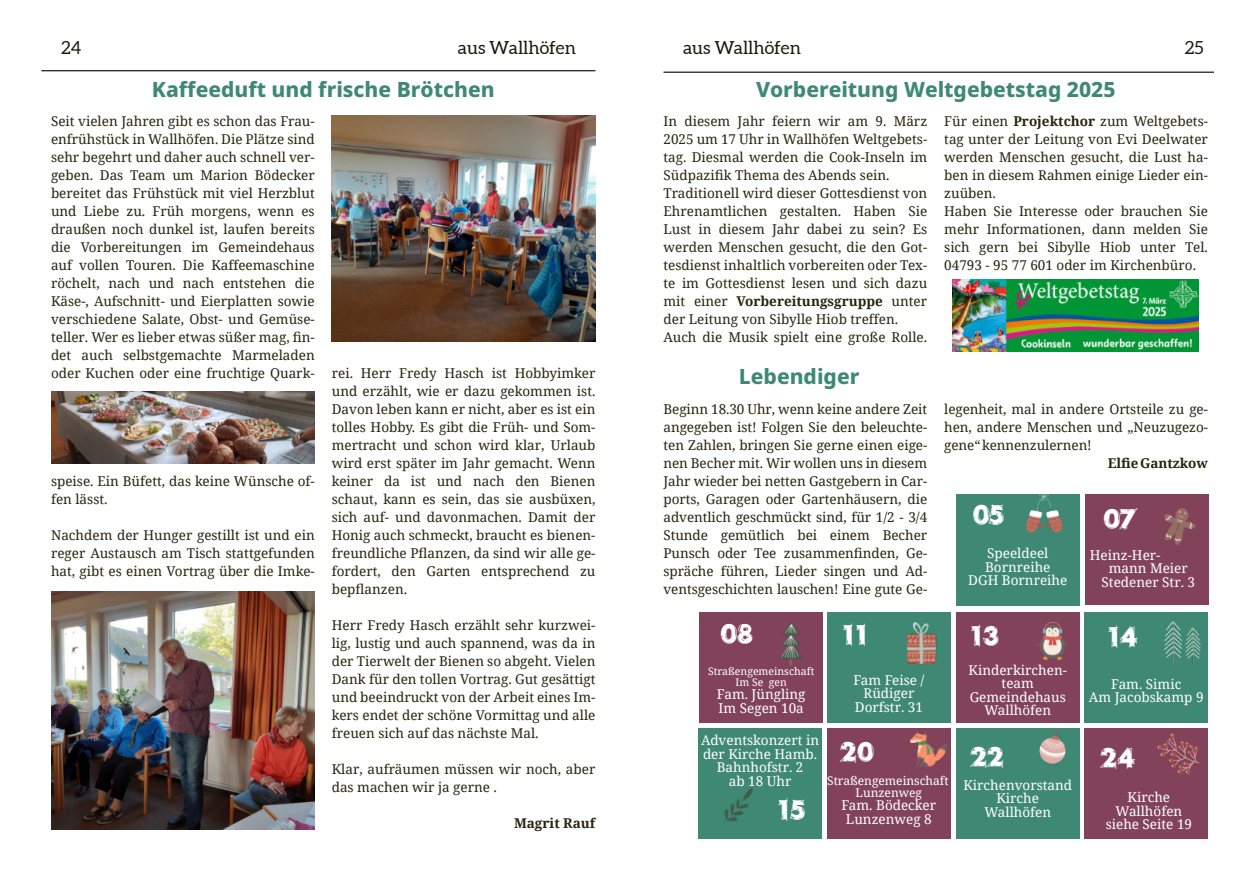
<style>
.page{position:relative;width:1259px;height:893px;background:#fff}
.page>*{position:absolute;margin:0;border:0;box-sizing:border-box;transform-origin:0 0}
.t1{font:26.55px "Rough Draft";color:#fff}
.t2{font:26.4px "Rough Draft";color:#fff}
.t3{font:800 21px "Noto Sans";color:#3f8974}
.t4{font:18px "Aleo";color:#1d170a}
.t5{font:13.5px/18px "Noto Serif";color:#28240e;text-align:justify}
.t6{font:13.5px/13.5px "Noto Serif";color:#fff;text-align:center}
.t7{font:700 13.5px "Noto Serif";letter-spacing:-.005em;color:#28240e}
.t8{font:12px/12px "Noto Serif";color:#fff;text-align:center}
.t9{font:10.5px/10.5px "Noto Serif";color:#fff;text-align:center}
.s1{font-weight:700}
</style>
<div class="page">
<hr style="left:41px;top:70px;width:554px;height:1px;background:#030505">
<hr style="left:663px;top:72px;width:551px;height:1px;background:#030505">
<img style="left:51px;top:591px;width:264px;height:238px">
<img style="left:51px;top:392px;width:264px;height:71px">
<img style="left:332px;top:115px;width:263px;height:226px">
<img style="left:952px;top:280px;width:246px;height:72px">
<div style="left:1084px;top:613px;width:124px;height:110px;background:#3f8974"></div>
<img style="left:1164px;top:621px;width:37px;height:43px">
<div style="left:827px;top:728px;width:123px;height:111px;background:#82435a"></div>
<img style="left:907px;top:730px;width:40px;height:37px">
<div style="left:956px;top:495px;width:123px;height:111px;background:#3f8974"></div>
<img style="left:1026px;top:495px;width:37px;height:38px">
<div style="left:956px;top:613px;width:123px;height:110px;background:#82435a"></div>
<img style="left:1037px;top:623px;width:31px;height:38px">
<div style="left:698px;top:728px;width:124px;height:111px;background:#3f8974"></div>
<img style="left:724px;top:788px;width:29px;height:34px">
<div style="left:956px;top:728px;width:123px;height:111px;background:#3f8974"></div>
<img style="left:1039px;top:730px;width:27px;height:34px">
<div style="left:1084px;top:728px;width:124px;height:111px;background:#82435a"></div>
<div style="left:827px;top:613px;width:123px;height:110px;background:#3f8974"></div>
<img style="left:907px;top:623px;width:30px;height:41px">
<div style="left:1085px;top:494px;width:123px;height:111px;background:#82435a"></div>
<div style="left:699px;top:612px;width:124px;height:111px;background:#82435a"></div>
<img style="left:780px;top:622px;width:22px;height:43px">
<img style="left:1164px;top:508px;width:32px;height:37px">
<img style="left:1157px;top:734px;width:43px;height:41px">
<h3 class="t4" style="left:61px;top:40px;width:22px">24</h3>
<h3 class="t4" style="left:458px;top:40px;width:120px">aus Wallhöfen</h3>
<h3 class="t4" style="left:683px;top:40px;width:120px">aus Wallhöfen</h3>
<h3 class="t4" style="left:1185px;top:40px;width:20px">25</h3>
<h3 class="t3" style="left:152px;top:74px;width:344px">Kaffeeduft und frische Brötchen</h3>
<p class="t5" style="left:51px;top:112px;width:265px">Seit vielen Jahren gibt es schon das Frau&shy;enfrühstück in Wallhöfen. Die Plätze sind sehr begehrt und daher auch schnell ver&shy;geben. Das Team um Marion Bödecker bereitet das Frühstück mit viel Herzblut und Liebe zu. Früh morgens, wenn es draußen noch dunkel ist, laufen bereits die Vorbereitungen im Gemeindehaus auf vollen Touren. Die Kaffeemaschine röchelt, nach und nach entstehen die Käse-, Aufschnitt- und Eierplatten sowie verschiedene Salate, Obst- und Gemüse&shy;teller. Wer es lieber etwas süßer mag, fin&shy;det auch selbstgemachte Marmeladen oder Kuchen oder eine fruchtige Quark-</p>
<p class="t5" style="left:51px;top:472px;width:265px">speise. Ein Büfett, das keine Wünsche of&shy;fen lässt.</p>
<p class="t5" style="left:51px;top:526px;width:265px">Nachdem der Hunger gestillt ist und ein reger Austausch am Tisch stattgefunden hat, gibt es einen Vortrag über die Imke-</p>
<p class="t5" style="left:332px;top:364px;width:265px">rei. Herr Fredy Hasch ist Hobbyimker und erzählt, wie er dazu gekommen ist.<br>Davon leben kann er nicht, aber es ist ein tolles Hobby. Es gibt die Früh- und Som&shy;mertracht und schon wird klar, Urlaub wird erst später im Jahr gemacht. Wenn keiner da ist und nach den Bienen schaut, kann es sein, das sie ausbüxen, sich auf- und davonmachen. Damit der Honig auch schmeckt, braucht es bienen&shy;freundliche Pflanzen, da sind wir alle ge&shy;fordert, den Garten entsprechend zu bepflanzen.</p>
<p class="t5" style="left:332px;top:616px;width:265px">Herr Fredy Hasch erzählt sehr kurzwei&shy;lig, lustig und auch spannend, was da in der Tierwelt der Bienen so abgeht. Vielen Dank für den tollen Vortrag. Gut gesättigt und beeindruckt von der Arbeit eines Im&shy;kers endet der schöne Vormittag und alle freuen sich auf das nächste Mal.</p>
<p class="t5" style="left:332px;top:760px;width:265px">Klar, aufräumen müssen wir noch, aber das machen wir ja gerne .</p>
<p class="t7" style="left:514px;top:814px;width:83px">Magrit Rauf</p>
<h3 class="t3" style="left:756px;top:74px;width:361px">Vorbereitung Weltgebetstag 2025</h3>
<p class="t5" style="left:663px;top:112px;width:265px;text-align:left">In diesem Jahr feiern wir am 9. März 2025 um 17 Uhr in Wallhöfen Weltgebets&shy;tag. Diesmal werden die Cook-Inseln im Südpazifik Thema des Abends sein.<br>Traditionell wird dieser Gottesdienst von Ehrenamtlichen gestalten. Haben Sie Lust in diesem Jahr dabei zu sein? Es werden Menschen gesucht, die den Got&shy;tesdienst inhaltlich vorbereiten oder Tex&shy;te im Gottesdienst lesen und sich dazu mit einer <span class="s1">Vorbereitungsgruppe</span> unter der Leitung von Sibylle Hiob treffen.<br>Auch die Musik spielt eine große Rolle.</p>
<p class="t5" style="left:944px;top:112px;width:265px;text-align:left">Für einen <span class="s1">Projektchor</span> zum Weltgebets&shy;tag unter der Leitung von Evi Deelwater werden Menschen gesucht, die Lust ha&shy;ben in diesem Rahmen einige Lieder ein&shy;zuüben.<br>Haben Sie Interesse oder brauchen Sie mehr Informationen, dann melden Sie sich gern bei Sibylle Hiob unter Tel.<br>04793 - 95 77 601 oder im Kirchenbüro.</p>
<h3 class="t3" style="left:739px;top:361px;width:122px">Lebendiger</h3>
<p class="t5" style="left:663px;top:400px;width:265px">Beginn 18.30 Uhr, wenn keine andere Zeit angegeben ist! Folgen Sie den beleuchte&shy;ten Zahlen, bringen Sie gerne einen eige&shy;nen Becher mit. Wir wollen uns in diesem Jahr wieder bei netten Gastgebern in Car&shy;ports, Garagen oder Gartenhäusern, die adventlich geschmückt sind, für 1/2 - 3/4<br>Stunde gemütlich bei einem Becher Punsch oder Tee zusammenfinden, Ge&shy;spräche führen, Lieder singen und Ad&shy;ventsgeschichten lauschen! Eine gute Ge-</p>
<p class="t5" style="left:944px;top:400px;width:265px">legenheit, mal in andere Ortsteile zu ge&shy;hen, andere Menschen und „Neuzugezo&shy;gene“ kennenzulernen!</p>
<p class="t7" style="left:1107px;top:454px;width:102px">Elfie Gantzkow</p>
<h1 class="t1" style="left:973px;top:498px;width:33px">05</h1>
<p class="t6" style="left:968px;top:546px;width:101px">Speeldeel<br>Bornreihe<br>DGH Bornreihe</p>
<h2 class="t2" style="left:970px;top:619px;width:30px">13</h2>
<p class="t6" style="left:968px;top:663px;width:100px">Kinderkirchen&shy;team<br>Gemeindehaus<br>Wallhöfen</p>
<h2 class="t2" style="left:1104px;top:502px;width:33px">07</h2>
<p class="t6" style="left:1090px;top:548px;width:72px">Heinz-Her-</p>
<p class="t6" style="left:1108px;top:561px;width:81px">mann Meier</p>
<p class="t6" style="left:1101px;top:575px;width:95px">Stedener Str. 3</p>
<h2 class="t2" style="left:842px;top:618px;width:27px">11</h2>
<p class="t6" style="left:853px;top:673px;width:72px">Fam Feise /<br>Rüdiger<br>Dorfstr. 31</p>
<h2 class="t2" style="left:721px;top:617px;width:33px">08</h2>
<p class="t9" style="left:708px;top:666px;width:108px">Straßengemeinschaft<br>Im Se gen</p>
<p class="t6" style="left:717px;top:687px;width:90px;text-align:left">Fam. Jüngling<br>Im Segen 10a</p>
<h2 class="t2" style="left:1107px;top:620px;width:31px">14</h2>
<p class="t6" style="left:1089px;top:677px;width:116px">Fam. Simic<br>Am Jacobskamp 9</p>
<p class="t6" style="left:701px;top:733px;width:120px">Adventskonzert in der Kirche Hamb.<br>Bahnhofstr. 2<br>ab 18 Uhr</p>
<h2 class="t2" style="left:778px;top:792px;width:29px">15</h2>
<h2 class="t2" style="left:840px;top:734px;width:35px">20</h2>
<p class="t8" style="left:827px;top:774px;width:123px">Straßengemeinschaft<br>Lunzenweg</p>
<p class="t6" style="left:841px;top:798px;width:96px">Fam. Bödecker<br>Lunzenweg 8</p>
<h2 class="t2" style="left:971px;top:740px;width:35px">22</h2>
<h2 class="t2" style="left:1101px;top:740px;width:34px">24</h2>
<p class="t6" style="left:963px;top:778px;width:110px">Kirchenvorstand<br>Kirche<br>Wallhöfen</p>
<p class="t6" style="left:1105px;top:790px;width:88px">Kirche<br>Wallhöfen siehe Seite 19</p>
</div>
